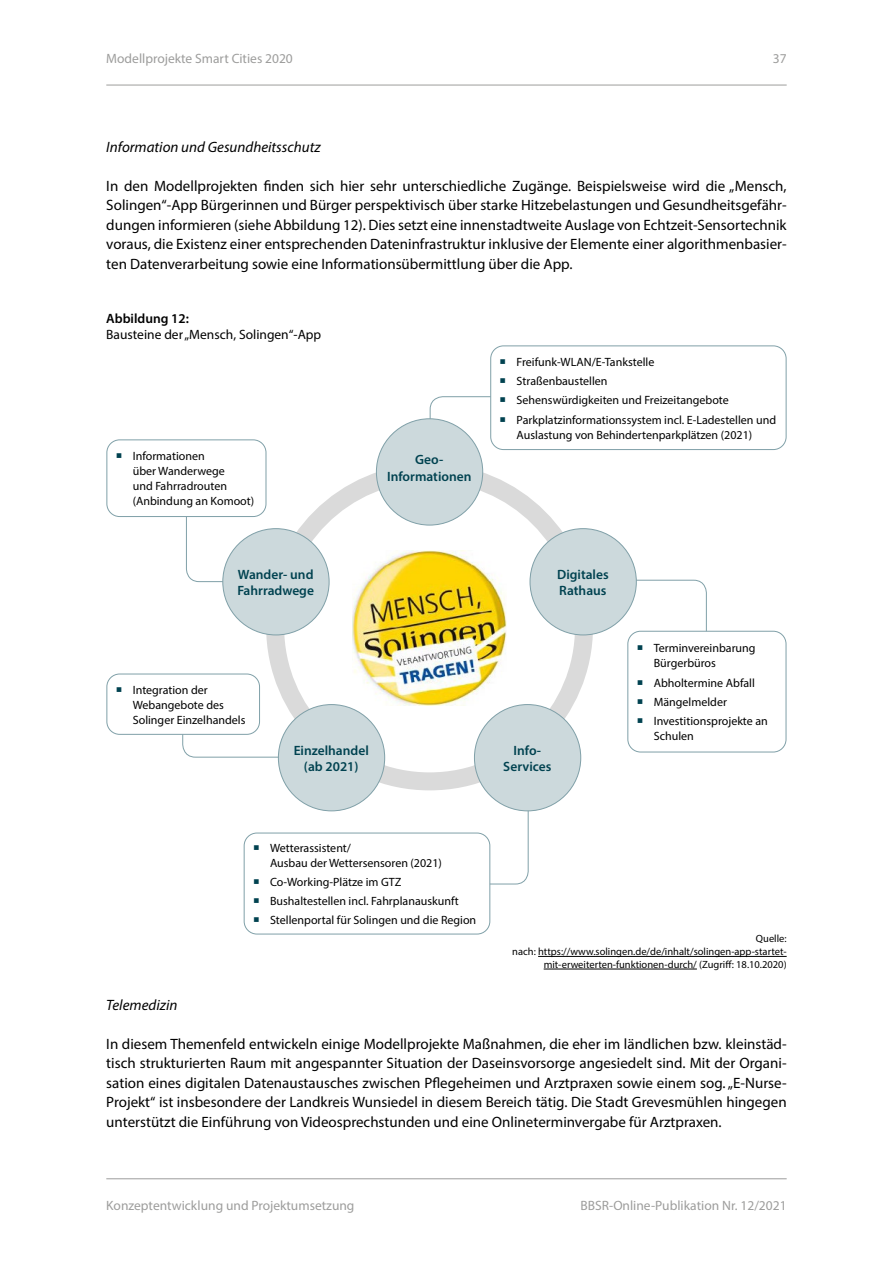
<style>
.page{position:relative;width:893px;height:1263px;background:#fff}
.page>*{position:absolute;margin:0;border:0;box-sizing:border-box;transform-origin:0 0}
.t1{font:15px/19.5px "Myriad Pro";color:#000;text-align:justify}
.t2{font:italic 15px "Myriad Pro";color:#000}
.t3{font:13.5px "Myriad Pro";color:#9d9d9c}
.t4{font:600 13.5px/16.2px "Myriad Pro";color:#004250;text-align:center}
.t5{font:13.5px/16.5px "Myriad Pro";color:#000}
.t6{font:12px/15px "Myriad Pro";color:#000}
.t7{font:10.5px/12.6px "Myriad Pro";color:#000;text-align:right}
.s1{font-weight:600}
</style>
<div class="page">
<hr style="left:106px;top:85px;width:681px;height:1px;background:#9d9d9c">
<hr style="left:106px;top:1178px;width:681px;height:1px;background:#9d9d9c">
<svg style="left:186px;top:517px;width:46px;height:65px"></svg>
<svg style="left:473px;top:800px;width:56px;height:85px"></svg>
<svg style="left:182px;top:719px;width:112px;height:39px"></svg>
<svg style="left:603px;top:579px;width:104px;height:54px"></svg>
<div style="left:244px;top:833px;width:246px;height:101px;background:#fff;border-radius:13px"></div>
<div style="left:244px;top:833px;width:246px;height:101px;border:1px solid #80a0a8;border-radius:13px"></div>
<div style="left:627px;top:631px;width:159px;height:121px;border:1px solid #80a0a8;border-radius:13px"></div>
<div style="left:490px;top:345px;width:296px;height:105px;border:1px solid #80a0a8;border-radius:13px"></div>
<div style="left:106px;top:439px;width:160px;height:78px;border:1px solid #80a0a8;border-radius:13px"></div>
<div style="left:107px;top:674px;width:153px;height:60px;background:#fff;border-radius:13px"></div>
<div style="left:106px;top:674px;width:154px;height:61px;border:1px solid #80a0a8;border-radius:13px"></div>
<div style="left:266px;top:463px;width:327px;height:327px;border:18px solid #dadada;border-radius:50%"></div>
<img style="left:352px;top:551px;width:155px;height:154px">
<div style="left:376px;top:419px;width:107px;height:106px;background:#ccd9dc;border-radius:50%"></div>
<div style="left:530px;top:529px;width:106px;height:106px;background:#ccd9dc;border-radius:50%"></div>
<div style="left:474px;top:704px;width:107px;height:107px;background:#ccd9dc;border-radius:50%"></div>
<div style="left:278px;top:704px;width:107px;height:107px;background:#ccd9dc;border-radius:50%"></div>
<div style="left:223px;top:529px;width:106px;height:106px;background:#ccd9dc;border-radius:50%"></div>
<hr style="left:538px;top:956px;width:249px;height:1px;background:#000">
<hr style="left:544px;top:969px;width:153px;height:1px;background:#000">
<svg style="left:429px;top:396px;width:63px;height:35px"></svg>
<p class="t3" style="left:106px;top:50px;width:188px">Modellprojekte Smart Cities 2020</p>
<p class="t3" style="left:773px;top:50px;width:15px">37</p>
<p class="t2" style="left:106px;top:137px;width:216px">Information und Gesundheitsschutz</p>
<p class="t1" style="left:106px;top:175px;width:682px">In den Modellprojekten finden sich hier sehr unterschiedliche Zugänge. Beispielsweise wird die „Mensch, Solingen“-App Bürgerinnen und Bürger perspektivisch über starke Hitzebelastungen und Gesundheitsgefähr&shy;dungen informieren (siehe Abbildung 12). Dies setzt eine innenstadtweite Auslage von Echtzeit-Sensortechnik voraus, die Existenz einer entsprechenden Dateninfrastruktur inklusive der Elemente einer algorithmenbasier&shy;ten Datenverarbeitung sowie eine Informationsübermittlung über die App.</p>
<p class="t5" style="left:106px;top:310px;width:216px"><span class="s1">Abbildung 12:<br></span>Bausteine der „Mensch, Solingen“-App</p>
<p class="t6" style="left:133px;top:448px;width:123px">Informationen<br>über Wanderwege<br>und Fahrradrouten (Anbindung an Komoot)</p>
<p class="t4" style="left:237px;top:566px;width:78px;text-align:left">Wander- und<br>Fahrradwege</p>
<p class="t4" style="left:387px;top:451px;width:86px">Geo-<br>Informationen</p>
<p class="t6" style="left:133px;top:682px;width:114px">Integration der<br>Webangebote des<br>Solinger Einzelhandels</p>
<p class="t4" style="left:294px;top:742px;width:77px">Einzelhandel</p>
<p class="t4" style="left:304px;top:758px;width:56px">(ab 2021)</p>
<p class="t6" style="left:270px;top:840px;width:173px">Wetterassistent/<br>Ausbau der Wettersensoren (2021)</p>
<p class="t6" style="left:270px;top:874px;width:133px">Co-Working-Plätze im GTZ</p>
<p class="t6" style="left:270px;top:893px;width:190px">Bushaltestellen incl. Fahrplanauskunft</p>
<p class="t6" style="left:270px;top:913px;width:208px">Stellenportal für Solingen und die Region</p>
<p class="t6" style="left:517px;top:354px;width:139px">Freifunk-WLAN/E-Tankstelle</p>
<p class="t6" style="left:517px;top:373px;width:92px">Straßenbaustellen</p>
<p class="t6" style="left:517px;top:393px;width:214px">Sehenswürdigkeiten und Freizeitangebote</p>
<p class="t6" style="left:517px;top:412px;width:261px">Parkplatzinformationssystem incl. E-Ladestellen und<br>Auslastung von Behindertenparkplätzen (2021)</p>
<p class="t4" style="left:557px;top:566px;width:53px;text-align:left">Digitales<br>Rathaus</p>
<p class="t4" style="left:503px;top:742px;width:50px">Info-<br>Services</p>
<p class="t6" style="left:654px;top:640px;width:103px">Terminvereinbarung<br>Bürgerbüros</p>
<p class="t6" style="left:654px;top:675px;width:103px">Abholtermine Abfall</p>
<p class="t6" style="left:654px;top:694px;width:75px">Mängelmelder</p>
<p class="t6" style="left:654px;top:713px;width:116px">Investitionsprojekte an<br>Schulen</p>
<p class="t7" style="left:512px;top:932px;width:276px">Quelle:<br>nach: https://www.solingen.de/de/inhalt/solingen-app-startet&shy;mit-erweiterten-funktionen-durch/ (Zugriff: 18.10.2020)</p>
<p class="t2" style="left:106px;top:995px;width:73px">Telemedizin</p>
<p class="t1" style="left:106px;top:1033px;width:682px">In diesem Themenfeld entwickeln einige Modellprojekte Maßnahmen, die eher im ländlichen bzw. kleinstäd&shy;tisch strukturierten Raum mit angespannter Situation der Daseinsvorsorge angesiedelt sind. Mit der Organi&shy;sation eines digitalen Datenaustausches zwischen Pflegeheimen und Arztpraxen sowie einem sog. „E-Nurse-Projekt“ ist insbesondere der Landkreis Wunsiedel in diesem Bereich tätig. Die Stadt Grevesmühlen hingegen unterstützt die Einführung von Videosprechstunden und eine Onlineterminvergabe für Arztpraxen.</p>
<p class="t3" style="left:106px;top:1197px;width:250px">Konzeptentwicklung und Projektumsetzung</p>
<p class="t3" style="left:580px;top:1197px;width:208px">BBSR-Online-Publikation Nr. 12/2021</p>
</div>
